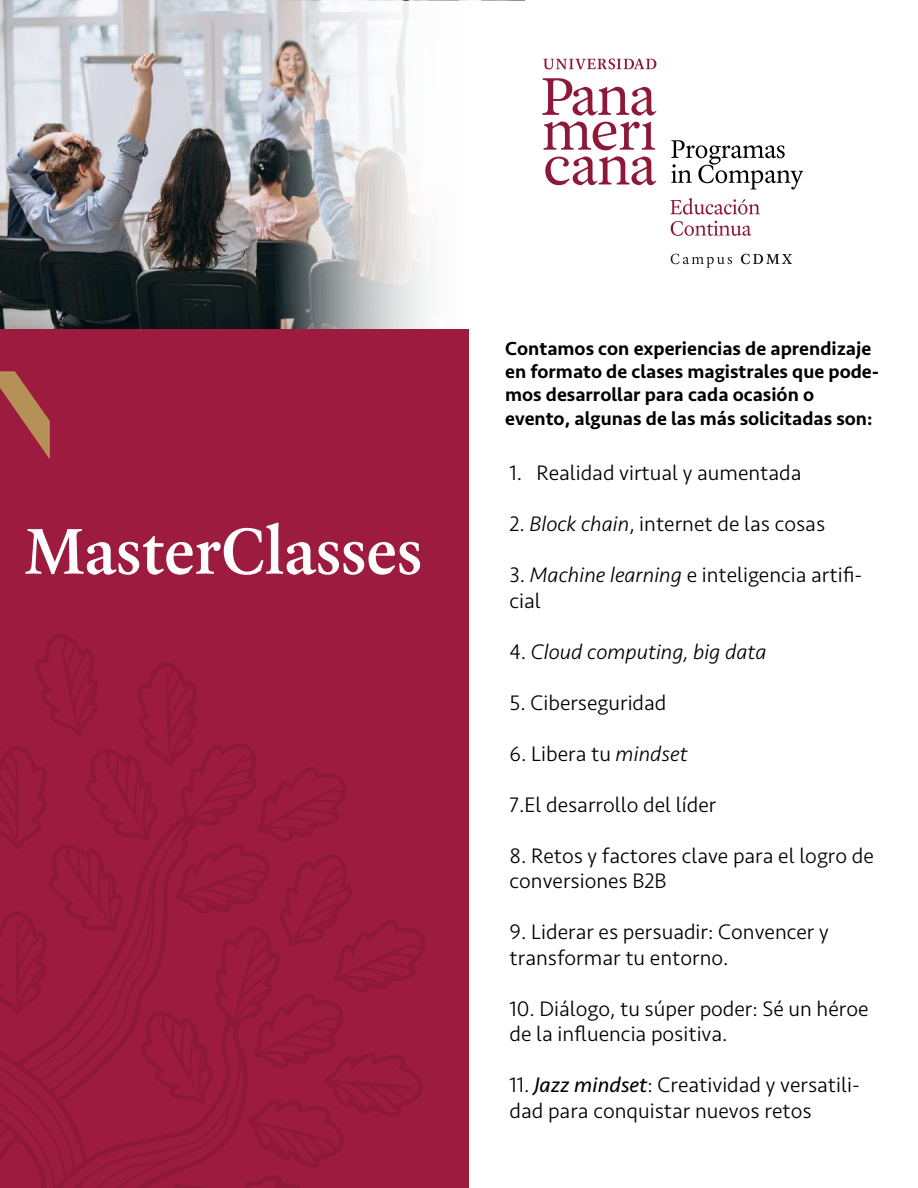
<style>
.page{position:relative;width:918px;height:1188px;background:#fff}
.page>*{position:absolute;margin:0;border:0;box-sizing:border-box;transform-origin:0 0}
.t1{font:600 68.85px "Laurentian Std";letter-spacing:.01em;color:#fff}
.t2{font:300 21.75px/25.5px "Seravek";color:#000}
.t3{font:italic 300 21.75px "Seravek";color:#000}
.t4{font:500 19.5px/23.4px "Seravek";color:#000}
.s1{font-style:italic}
.s2{font-style:normal}
.s3{font-weight:400;font-style:italic}
</style>
<div class="page">
<img style="left:0;top:0;width:524px;height:329px">
<svg style="left:276px;top:2px;width:402px;height:327px"></svg>
<svg style="left:671px;top:140px;width:132px;height:50px"></svg>
<svg style="left:545px;top:156px;width:111px;height:29px"></svg>
<svg style="left:542px;top:78px;width:114px;height:72px"></svg>
<svg style="left:543px;top:59px;width:113px;height:11px"></svg>
<svg style="left:670px;top:198px;width:90px;height:17px"></svg>
<svg style="left:671px;top:221px;width:80px;height:15px"></svg>
<svg style="left:671px;top:254px;width:61px;height:14px"></svg>
<svg style="left:741px;top:254px;width:51px;height:10px"></svg>
<div style="left:0;top:329px;width:469px;height:859px;background:#9c1b3f"></div>
<svg style="left:0;top:634px;width:425px;height:554px"></svg>
<svg style="left:0;top:371px;width:50px;height:88px"></svg>
<h1 class="t1" style="left:25px;top:511px;width:398px">MasterClasses</h1>
<p class="t4" style="left:505px;top:337px;width:376px">Contamos con experiencias de aprendizaje en formato de clases magistrales que pode&shy;mos desarrollar para cada ocasión o evento, algunas de las más solicitadas son:</p>
<p class="t2" style="left:510px;top:461px;width:294px">1. Realidad virtual y aumentada</p>
<p class="t2" style="left:510px;top:512px;width:317px">2. <span class="s1">Block chain</span>, internet de las cosas</p>
<p class="t2" style="left:510px;top:563px;width:354px">3. <span class="s1">Machine learning</span> e inteligencia artifi&shy;cial</p>
<p class="t3" style="left:510px;top:639px;width:258px"><span class="s2">4.</span> Cloud computing, big data</p>
<p class="t2" style="left:510px;top:690px;width:158px">5. Ciberseguridad</p>
<p class="t2" style="left:510px;top:741px;width:180px">6. Libera tu <span class="s1">mindset</span></p>
<p class="t2" style="left:510px;top:792px;width:208px">7.El desarrollo del líder</p>
<p class="t2" style="left:510px;top:843px;width:366px">8. Retos y factores clave para el logro de conversiones B2B</p>
<p class="t2" style="left:510px;top:920px;width:321px">9. Liderar es persuadir: Convencer y transformar tu entorno.</p>
<p class="t2" style="left:510px;top:996px;width:360px">10. Diálogo, tu súper poder: Sé un héroe de la influencia positiva.</p>
<p class="t2" style="left:510px;top:1073px;width:352px">11. <span class="s3">Jazz mindset</span>: Creatividad y versatili&shy;dad para conquistar nuevos retos</p>
</div>
